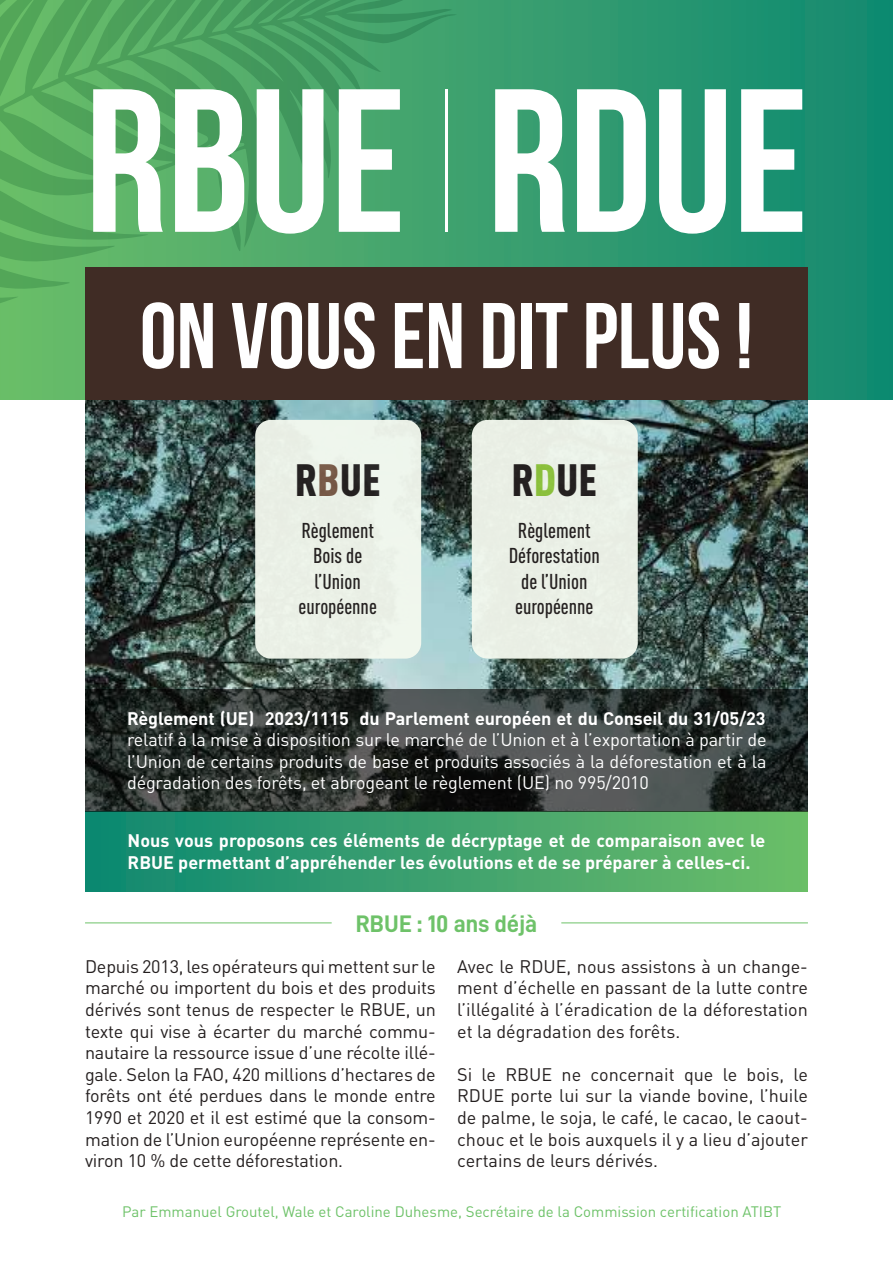
<style>
.page{position:relative;width:893px;height:1263px;background:#fff}
.page>*{position:absolute;margin:0;border:0;box-sizing:border-box;transform-origin:0 0}
.t1{font:700 203.55px "Bebas Neue";color:#fff}
.t2{font:700 93px "Bebas Neue";color:#fff}
.t3{font:900 condensed 44.55px "DIN Pro";color:#241f1f}
.t4{font:24px "D DIN PRO Bold";color:#6ec269}
.t5{font:500 condensed 21.15px/25.5px "DIN Pro";color:#241f1f;text-align:center}
.t6{font:18px/21.6px "DIN Pro";color:#241f1f;text-align:justify}
.t7{font:18px/21.6px "DIN Pro";letter-spacing:-.01em;color:#fff;text-align:justify}
.t8{font:700 18px/21.6px "DIN Pro";color:#fff}
.t9{font:15px "DIN Pro";color:#6ec269}
.s1{font-weight:100}
.s2{color:#7a5946}
.s3{color:#90c73d}
</style>
<div class="page">
<svg style="left:0;top:0;width:893px;height:400px;background:#28966f"></svg>
<svg style="left:0;top:0;width:457px;height:337px;background:#4fa865"></svg>
<img style="left:85px;top:400px;width:723px;height:289px">
<div style="left:85px;top:267px;width:723px;height:133px;background:#402c25"></div>
<hr style="left:85px;top:922px;width:247px;height:1px;background:#6ec269">
<hr style="left:561px;top:922px;width:247px;height:1px;background:#6ec269">
<div style="left:85px;top:812px;width:723px;height:79px;background:linear-gradient(to right,#0d8772,#6ebe69)"></div>
<svg style="left:85px;top:689px;width:723px;height:123px;background:#303634"></svg>
<div style="left:255px;top:420px;width:166px;height:239px;background:#ebf1e7;border-radius:16px"></div>
<div style="left:472px;top:420px;width:166px;height:239px;background:#eaefe5;border-radius:16px"></div>
<h1 class="t1" style="left:85px;top:50px;width:724px">RBUE<span class="s1">I</span> RDUE</h1>
<h2 class="t2" style="left:140px;top:285px;width:615px">ON VOUSEN DIT PLUS !</h2>
<h3 class="t3" style="left:295px;top:446px;width:87px">R<span class="s2">B</span>UE</h3>
<p class="t5" style="left:298px;top:516px;width:80px">Règlement<br>Bois de l’Union européenne</p>
<h3 class="t3" style="left:511px;top:446px;width:87px">R<span class="s3">D</span>UE</h3>
<p class="t5" style="left:509px;top:516px;width:92px">Règlement<br>Déforestation de l’Union européenne</p>
<p class="t8" style="left:127px;top:707px;width:640px">Règlement (UE) 2023/1115 du Parlement européen et du Conseil du 31/05/23</p>
<p class="t7" style="left:127px;top:728px;width:641px">relatif à la mise à disposition sur le marché de l’Union et à l’exportation à partir de l’Union de certains produits de base et produits associés à la déforestation et à la dégradation des forêts, et abrogeant le règlement (UE) no 995/2010</p>
<p class="t8" style="left:128px;top:829px;width:639px">Nous vous proposons ces éléments de décryptage et de comparaison avec le<br>RBUE permettant d’appréhender les évolutions et de se préparer à celles-ci.</p>
<h3 class="t4" style="left:356px;top:911px;width:183px">RBUE : 10 ans déjà</h3>
<p class="t6" style="left:85px;top:955px;width:352px">Depuis 2013, les opérateurs qui mettent sur le marché ou importent du bois et des produits dérivés sont tenus de respecter le RBUE, un texte qui vise à écarter du marché commu&shy;nautaire la ressource issue d’une récolte illé&shy;gale. Selon la FAO, 420 millions d’hectares de forêts ont été perdues dans le monde entre 1990 et 2020 et il est estimé que la consom&shy;mation de l’Union européenne représente en&shy;viron 10 % de cette déforestation.</p>
<p class="t6" style="left:457px;top:955px;width:352px">Avec le RDUE, nous assistons à un change&shy;ment d’échelle en passant de la lutte contre l’illégalité à l’éradication de la déforestation et la dégradation des forêts.</p>
<p class="t6" style="left:457px;top:1063px;width:352px">Si le RBUE ne concernait que le bois, le RDUE porte lui sur la viande bovine, l’huile de palme, le soja, le café, le cacao, le caout&shy;chouc et le bois auxquels il y a lieu d’ajouter certains de leurs dérivés.</p>
<p class="t9" style="left:122px;top:1201px;width:661px">Par Emmanuel Groutel, Wale et Caroline Duhesme, Secrétaire de la Commission certification ATIBT</p>
</div>
